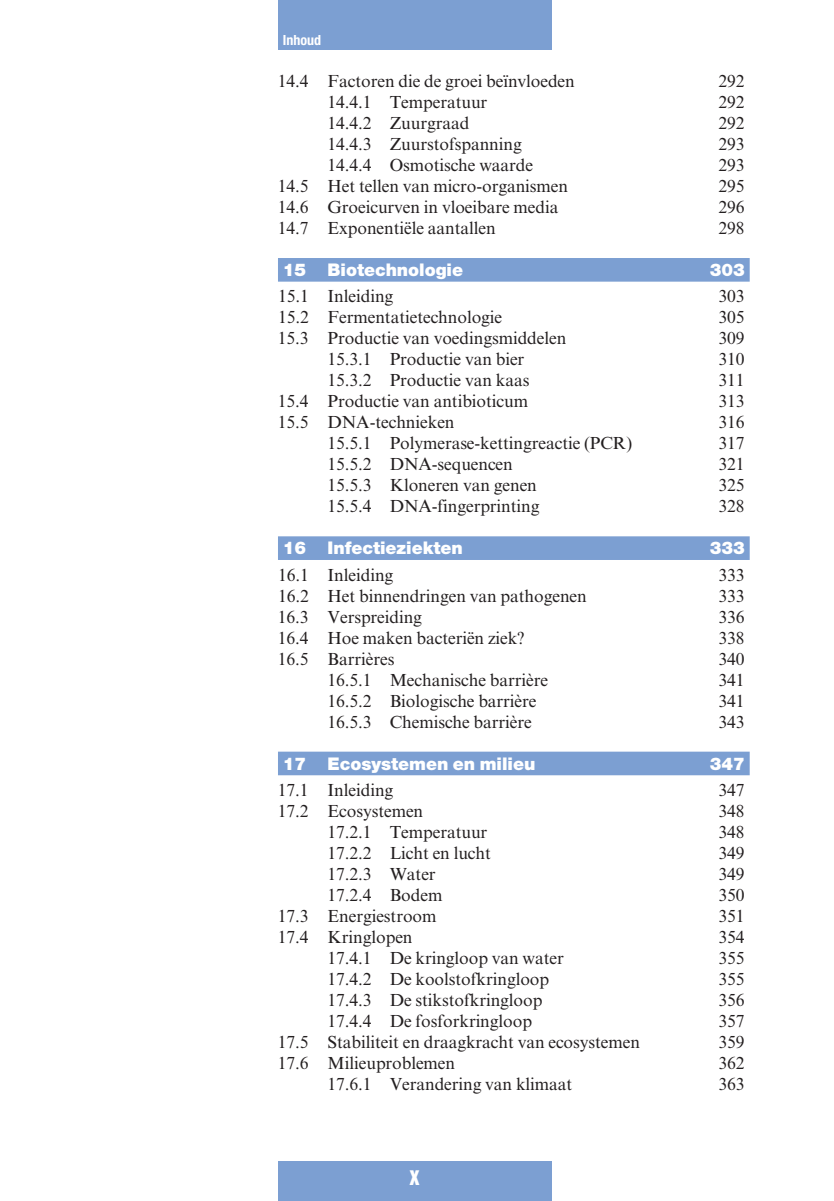
<style>
.page{position:relative;width:834px;height:1201px;background:#fff}
.page>*{position:absolute;margin:0;border:0;box-sizing:border-box;transform-origin:0 0}
.t1{font:18.38px "Helvetica Inserat LT Std";color:#fff}
.t2{font:17.5px "Times New Roman MT Std";letter-spacing:-.005em;color:#231f20}
.t3{font:900 17.5px "Helvetica Neue LT Std";letter-spacing:-.005em;color:#fff}
.t4{font:700 condensed 14px "Helvetica Neue LT Std";color:#fff}
</style>
<div class="page">
<div style="left:278px;top:0;width:273px;height:50px;background:#7c9fd2"></div>
<div style="left:278px;top:1161px;width:273px;height:40px;background:#7c9fd2"></div>
<div style="left:278px;top:258px;width:471px;height:24px;background:#7c9fd2"></div>
<div style="left:278px;top:536px;width:471px;height:24px;background:#7c9fd2"></div>
<div style="left:278px;top:751px;width:471px;height:24px;background:#7c9fd2"></div>
<p class="t4" style="left:283px;top:35px;width:40px">Inhoud</p>
<p class="t2" style="left:278px;top:74px;width:298px">14.4 Factoren die de groei beïnvloeden</p>
<p class="t2" style="left:718px;top:74px;width:28px">292</p>
<p class="t2" style="left:327px;top:95px;width:161px">14.4.1 Temperatuur</p>
<p class="t2" style="left:718px;top:95px;width:28px">292</p>
<p class="t2" style="left:327px;top:116px;width:143px">14.4.2 Zuurgraad</p>
<p class="t2" style="left:718px;top:116px;width:28px">292</p>
<p class="t2" style="left:327px;top:137px;width:196px">14.4.3 Zuurstofspanning</p>
<p class="t2" style="left:718px;top:137px;width:28px">293</p>
<p class="t2" style="left:327px;top:158px;width:207px">14.4.4 Osmotische waarde</p>
<p class="t2" style="left:718px;top:158px;width:28px">293</p>
<p class="t2" style="left:278px;top:179px;width:291px">14.5 Het tellen van micro-organismen</p>
<p class="t2" style="left:718px;top:179px;width:28px">295</p>
<p class="t2" style="left:278px;top:200px;width:282px">14.6 Groeicurven in vloeibare media</p>
<p class="t2" style="left:718px;top:200px;width:28px">296</p>
<p class="t2" style="left:278px;top:221px;width:219px">14.7 Exponentiële aantallen</p>
<p class="t2" style="left:718px;top:221px;width:28px">298</p>
<p class="t3" style="left:283px;top:263px;width:182px">15 Biotechnologie</p>
<p class="t3" style="left:709px;top:263px;width:36px">303</p>
<p class="t2" style="left:278px;top:290px;width:117px">15.1 Inleiding</p>
<p class="t2" style="left:718px;top:290px;width:28px">303</p>
<p class="t2" style="left:278px;top:311px;width:226px">15.2 Fermentatietechnologie</p>
<p class="t2" style="left:718px;top:311px;width:28px">305</p>
<p class="t2" style="left:278px;top:332px;width:290px">15.3 Productie van voedingsmiddelen</p>
<p class="t2" style="left:718px;top:332px;width:28px">309</p>
<p class="t2" style="left:327px;top:353px;width:198px">15.3.1 Productie van bier</p>
<p class="t2" style="left:718px;top:353px;width:28px">310</p>
<p class="t2" style="left:327px;top:374px;width:203px">15.3.2 Productie van kaas</p>
<p class="t2" style="left:718px;top:374px;width:28px">311</p>
<p class="t2" style="left:278px;top:395px;width:251px">15.4 Productie van antibioticum</p>
<p class="t2" style="left:718px;top:395px;width:28px">313</p>
<p class="t2" style="left:278px;top:416px;width:178px">15.5 DNA-technieken</p>
<p class="t2" style="left:718px;top:416px;width:28px">316</p>
<p class="t2" style="left:327px;top:437px;width:306px">15.5.1 Polymerase-kettingreactie (PCR)</p>
<p class="t2" style="left:718px;top:437px;width:28px">317</p>
<p class="t2" style="left:327px;top:458px;width:187px">15.5.2 DNA-sequencen</p>
<p class="t2" style="left:718px;top:458px;width:28px">321</p>
<p class="t2" style="left:327px;top:479px;width:211px">15.5.3 Kloneren van genen</p>
<p class="t2" style="left:718px;top:479px;width:28px">325</p>
<p class="t2" style="left:327px;top:500px;width:213px">15.5.4 DNA-fingerprinting</p>
<p class="t2" style="left:718px;top:500px;width:28px">328</p>
<p class="t3" style="left:283px;top:542px;width:181px">16 Infectieziekten</p>
<p class="t3" style="left:709px;top:542px;width:36px">333</p>
<p class="t2" style="left:278px;top:568px;width:117px">16.1 Inleiding</p>
<p class="t2" style="left:718px;top:568px;width:28px">333</p>
<p class="t2" style="left:278px;top:589px;width:310px">16.2 Het binnendringen van pathogenen</p>
<p class="t2" style="left:718px;top:589px;width:28px">333</p>
<p class="t2" style="left:278px;top:610px;width:145px">16.3 Verspreiding</p>
<p class="t2" style="left:718px;top:610px;width:28px">336</p>
<p class="t2" style="left:278px;top:631px;width:248px">16.4 Hoe maken bacteriën ziek?</p>
<p class="t2" style="left:718px;top:631px;width:28px">338</p>
<p class="t2" style="left:278px;top:652px;width:118px">16.5 Barrières</p>
<p class="t2" style="left:718px;top:652px;width:28px">340</p>
<p class="t2" style="left:327px;top:673px;width:222px">16.5.1 Mechanische barrière</p>
<p class="t2" style="left:718px;top:673px;width:28px">341</p>
<p class="t2" style="left:327px;top:694px;width:210px">16.5.2 Biologische barrière</p>
<p class="t2" style="left:718px;top:694px;width:28px">341</p>
<p class="t2" style="left:327px;top:715px;width:205px">16.5.3 Chemische barrière</p>
<p class="t2" style="left:718px;top:715px;width:28px">343</p>
<p class="t3" style="left:283px;top:757px;width:254px">17 Ecosystemen en milieu</p>
<p class="t3" style="left:709px;top:757px;width:36px">347</p>
<p class="t2" style="left:278px;top:783px;width:117px">17.1 Inleiding</p>
<p class="t2" style="left:718px;top:783px;width:28px">347</p>
<p class="t2" style="left:278px;top:804px;width:147px">17.2 Ecosystemen</p>
<p class="t2" style="left:718px;top:804px;width:28px">348</p>
<p class="t2" style="left:327px;top:825px;width:161px">17.2.1 Temperatuur</p>
<p class="t2" style="left:718px;top:825px;width:28px">348</p>
<p class="t2" style="left:327px;top:846px;width:165px">17.2.2 Licht en lucht</p>
<p class="t2" style="left:718px;top:846px;width:28px">349</p>
<p class="t2" style="left:327px;top:867px;width:109px">17.2.3 Water</p>
<p class="t2" style="left:718px;top:867px;width:28px">349</p>
<p class="t2" style="left:327px;top:888px;width:116px">17.2.4 Bodem</p>
<p class="t2" style="left:718px;top:888px;width:28px">350</p>
<p class="t2" style="left:278px;top:909px;width:160px">17.3 Energiestroom</p>
<p class="t2" style="left:718px;top:909px;width:28px">351</p>
<p class="t2" style="left:278px;top:930px;width:136px">17.4 Kringlopen</p>
<p class="t2" style="left:718px;top:930px;width:28px">354</p>
<p class="t2" style="left:327px;top:951px;width:238px">17.4.1 De kringloop van water</p>
<p class="t2" style="left:718px;top:951px;width:28px">355</p>
<p class="t2" style="left:327px;top:972px;width:223px">17.4.2 De koolstofkringloop</p>
<p class="t2" style="left:718px;top:972px;width:28px">355</p>
<p class="t2" style="left:327px;top:993px;width:216px">17.4.3 De stikstofkringloop</p>
<p class="t2" style="left:718px;top:993px;width:28px">356</p>
<p class="t2" style="left:327px;top:1014px;width:206px">17.4.4 De fosforkringloop</p>
<p class="t2" style="left:718px;top:1014px;width:28px">357</p>
<p class="t2" style="left:278px;top:1035px;width:363px">17.5 Stabiliteit en draagkracht van ecosystemen</p>
<p class="t2" style="left:718px;top:1035px;width:28px">359</p>
<p class="t2" style="left:278px;top:1056px;width:179px">17.6 Milieuproblemen</p>
<p class="t2" style="left:718px;top:1056px;width:28px">362</p>
<p class="t2" style="left:327px;top:1077px;width:246px">17.6.1 Verandering van klimaat</p>
<p class="t2" style="left:718px;top:1077px;width:28px">363</p>
<p class="t1" style="left:409px;top:1169px;width:12px">X</p>
</div>
